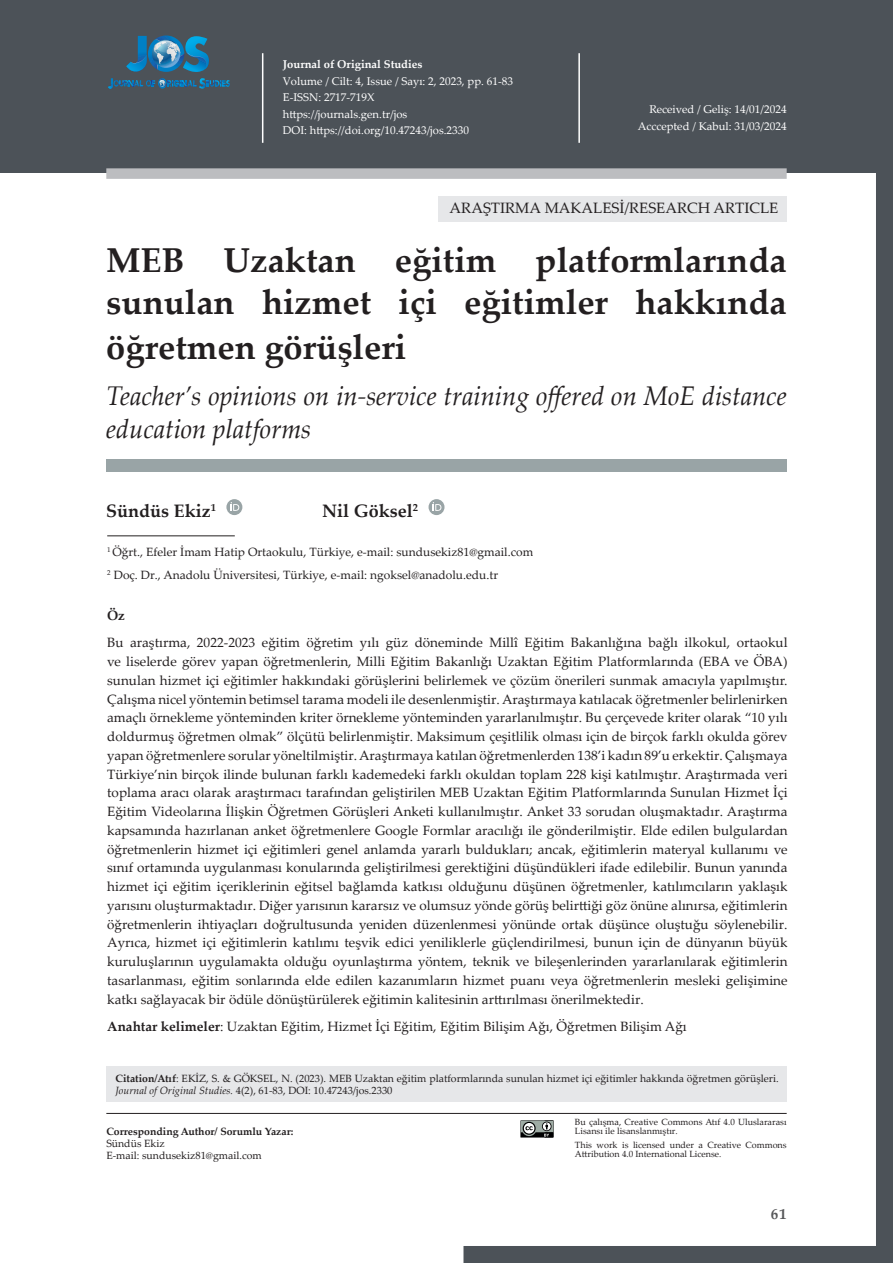
<style>
.page{position:relative;width:893px;height:1263px;background:#fff}
.page>*{position:absolute;margin:0;border:0;box-sizing:border-box;transform-origin:0 0}
.t1{font:700 34.5px/42px "Palatino Linotype";color:#231f20}
.t2{font:italic 27px/33px "Palatino Linotype";color:#231f20;scale:.95 1}
.t3{font:700 18px "Palatino Linotype";color:#231f20}
.t4{font:15px "Palatino Linotype";color:#231f20}
.t5{font:700 15px "Palatino Linotype";color:#57585a}
.t6{font:13.5px/18.8px "Palatino Linotype";color:#231f20;text-align:justify}
.t7{font:700 13.5px "Palatino Linotype";color:#231f20}
.t8{font:12px/23.5px "Palatino Linotype";color:#231f20}
.t9{font:11.25px/16.5px "Palatino Linotype";color:#fff}
.t10{font:700 11.25px "Palatino Linotype";color:#fff}
.t11{font:10.5px/12px "Palatino Linotype";color:#231f20}
.t12{font:700 10.5px "Palatino Linotype";color:#231f20}
.t13{font:9px/9px "Palatino Linotype";color:#231f20}
.s1{font-weight:700}
.s2{font-style:italic}
</style>
<div class="page">
<svg style="left:463px;top:173px;width:430px;height:1090px"></svg>
<div style="left:0;top:0;width:893px;height:173px;background:#4c5258"></div>
<hr style="left:262px;top:53px;width:1px;height:90px;background:#fff">
<hr style="left:578px;top:53px;width:2px;height:90px;background:#fff">
<div style="left:106px;top:168px;width:681px;height:11px;background:#bcbdc0"></div>
<svg style="left:108px;top:36px;width:122px;height:53px"></svg>
<hr style="left:106px;top:1113px;width:681px;height:1px;background:#231f20">
<div style="left:438px;top:196px;width:349px;height:25px;background:#e6e7e9"></div>
<div style="left:106px;top:1066px;width:681px;height:35px;background:#e6e7e9"></div>
<div style="left:106px;top:459px;width:681px;height:13px;background:#99a4a6"></div>
<svg style="left:226px;top:499px;width:16px;height:16px"></svg>
<svg style="left:231px;top:502px;width:8px;height:9px"></svg>
<div style="left:429px;top:499px;width:15px;height:16px;background:#99a4a6;border-radius:50%"></div>
<svg style="left:433px;top:502px;width:8px;height:9px"></svg>
<hr style="left:107px;top:535px;width:128px;height:1px;background:#231f20">
<svg style="left:520px;top:1120px;width:34px;height:17px"></svg>
<p class="t10" style="left:283px;top:57px;width:141px">Journal of Original Studies</p>
<p class="t9" style="left:283px;top:72px;width:232px">Volume / Cilt: 4, Issue / Sayı: 2, 2023, pp. 61-83<br>E-ISSN: 2717-719X<br>https://journals.gen.tr/jos<br>DOI: https://doi.org/10.47243/jos.2330</p>
<p class="t9" style="left:638px;top:100px;width:150px;text-align:right">Received / Geliş: 14/01/2024<br>Acccepted / Kabul: 31/03/2024</p>
<p class="t4" style="left:450px;top:197px;width:330px">ARAŞTIRMA MAKALESİ/RESEARCH ARTICLE</p>
<h1 class="t1" style="left:106px;top:238px;width:682px">MEB Uzaktan eğitim platformlarında sunulan hizmet içi eğitimler hakkında</h1>
<h1 class="t1" style="left:106px;top:325px;width:301px">öğretmen görüşleri</h1>
<h2 class="t2" style="left:106px;top:378px;width:718px">Teacher’s opinions on in-service training offered on MoE distance education platforms</h2>
<h3 class="t3" style="left:106px;top:498px;width:111px">Sündüs Ekiz<sup>1</sup></h3>
<h3 class="t3" style="left:322px;top:498px;width:97px">Nil Göksel<sup>2</sup></h3>
<p class="t8" style="left:107px;top:539px;width:428px"><sup>1</sup> Öğrt., Efeler İmam Hatip Ortaokulu, Türkiye, e-mail: sundusekiz81@gmail.com<br><sup>2</sup> Doç. Dr., Anadolu Üniversitesi, Türkiye, e-mail: ngoksel@anadolu.edu.tr</p>
<p class="t7" style="left:107px;top:606px;width:19px">Öz</p>
<p class="t6" style="left:107px;top:633px;width:682px">Bu araştırma, 2022-2023 eğitim öğretim yılı güz döneminde Millî Eğitim Bakanlığına bağlı ilkokul, ortaokul ve liselerde görev yapan öğretmenlerin, Milli Eğitim Bakanlığı Uzaktan Eğitim Platformlarında (EBA ve ÖBA) sunulan hizmet içi eğitimler hakkındaki görüşlerini belirlemek ve çözüm önerileri sunmak amacıyla yapılmıştır.<br>Çalışma nicel yöntemin betimsel tarama modeli ile desenlenmiştir. Araştırmaya katılacak öğretmenler belirlenirken amaçlı örnekleme yönteminden kriter örnekleme yönteminden yararlanılmıştır. Bu çerçevede kriter olarak “10 yılı doldurmuş öğretmen olmak” ölçütü belirlenmiştir. Maksimum çeşitlilik olması için de birçok farklı okulda görev yapan öğretmenlere sorular yöneltilmiştir. Araştırmaya katılan öğretmenlerden 138’i kadın 89’u erkektir. Çalışmaya Türkiye’nin birçok ilinde bulunan farklı kademedeki farklı okuldan toplam 228 kişi katılmıştır. Araştırmada veri toplama aracı olarak araştırmacı tarafından geliştirilen MEB Uzaktan Eğitim Platformlarında Sunulan Hizmet İçi Eğitim Videolarına İlişkin Öğretmen Görüşleri Anketi kullanılmıştır. Anket 33 sorudan oluşmaktadır. Araştırma kapsamında hazırlanan anket öğretmenlere Google Formlar aracılığı ile gönderilmiştir. Elde edilen bulgulardan öğretmenlerin hizmet içi eğitimleri genel anlamda yararlı buldukları; ancak, eğitimlerin materyal kullanımı ve sınıf ortamında uygulanması konularında geliştirilmesi gerektiğini düşündükleri ifade edilebilir. Bunun yanında hizmet içi eğitim içeriklerinin eğitsel bağlamda katkısı olduğunu düşünen öğretmenler, katılımcıların yaklaşık yarısını oluşturmaktadır. Diğer yarısının kararsız ve olumsuz yönde görüş belirttiği göz önüne alınırsa, eğitimlerin öğretmenlerin ihtiyaçları doğrultusunda yeniden düzenlenmesi yönünde ortak düşünce oluştuğu söylenebilir.<br>Ayrıca, hizmet içi eğitimlerin katılımı teşvik edici yeniliklerle güçlendirilmesi, bunun için de dünyanın büyük kuruluşlarının uygulamakta olduğu oyunlaştırma yöntem, teknik ve bileşenlerinden yararlanılarak eğitimlerin tasarlanması, eğitim sonlarında elde edilen kazanımların hizmet puanı veya öğretmenlerin mesleki gelişimine katkı sağlayacak bir ödüle dönüştürülerek eğitimin kalitesinin arttırılması önerilmektedir.</p>
<p class="t6" style="left:107px;top:1016px;width:581px"><span class="s1">Anahtar kelimeler</span>: Uzaktan Eğitim, Hizmet İçi Eğitim, Eğitim Bilişim Ağı, Öğretmen Bilişim Ağı</p>
<p class="t11" style="left:115px;top:1072px;width:665px"><span class="s1">Citation/Atıf</span>: EKİZ, S. &amp; GÖKSEL, N. (2023). MEB Uzaktan eğitim platformlarında sunulan hizmet içi eğitimler hakkında öğretmen görüşleri.<br><span class="s2">Journal of Original Studies.</span> 4(2), 61-83, DOI: 10.47243/jos.2330</p>
<p class="t12" style="left:106px;top:1124px;width:189px">Corresponding Author/ Sorumlu Yazar:</p>
<p class="t11" style="left:106px;top:1137px;width:157px">Sündüs Ekiz<br>E-mail: sundusekiz81@gmail.com</p>
<p class="t13" style="left:575px;top:1117px;width:213px">Bu çalışma, Creative Commons Atıf 4.0 Uluslararası<br>Lisansı ile lisanslanmıştır.</p>
<p class="t13" style="left:575px;top:1140px;width:213px">This work is licensed under a Creative Commons<br>Attribution 4.0 International License.</p>
<p class="t5" style="left:771px;top:1203px;width:17px">61</p>
</div>
